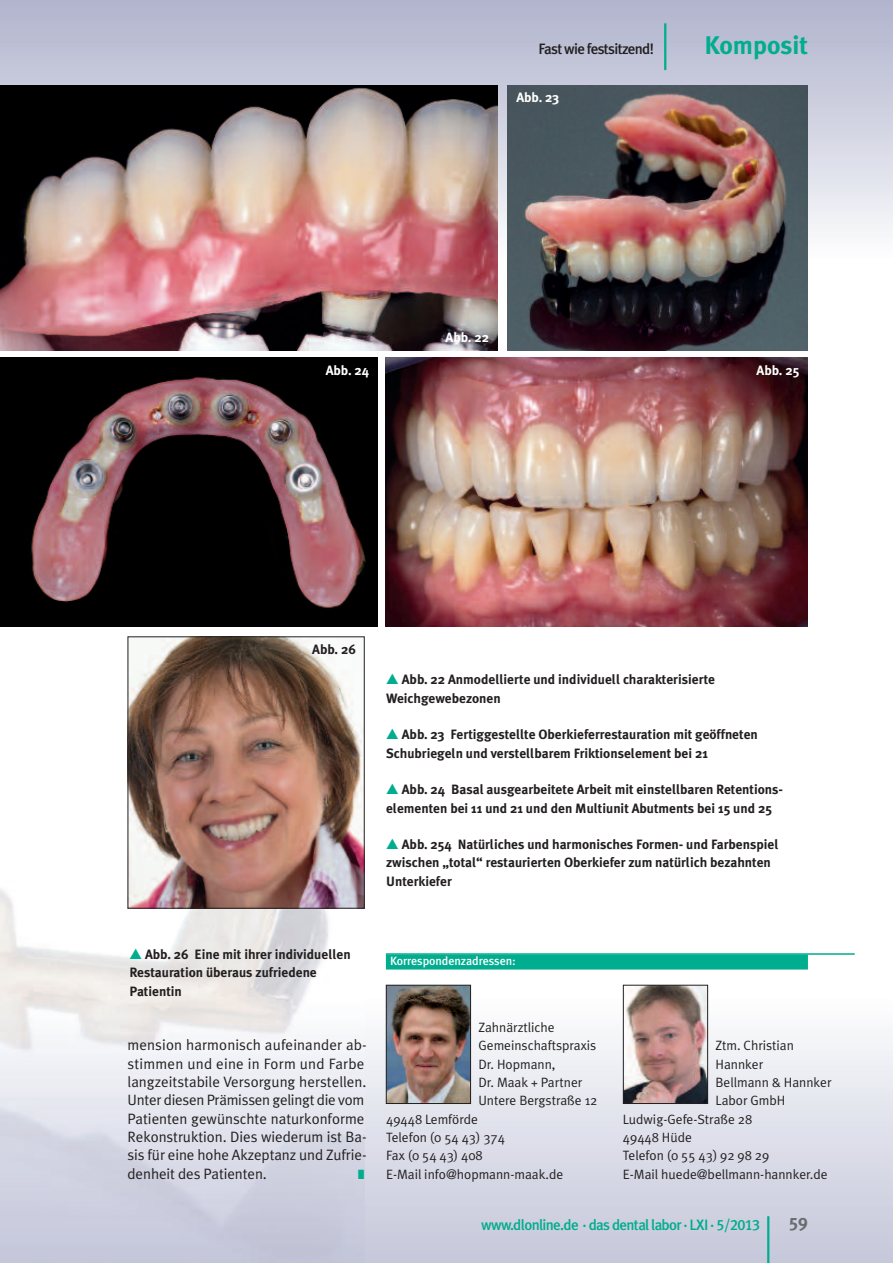
<style>
.page{position:relative;width:893px;height:1263px;background:#fff}
.page>*{position:absolute;margin:0;border:0;box-sizing:border-box;transform-origin:0 0}
.t1{font:700 25.5px "Meta Plus";color:#00ad8e}
.t2{font:18px "Meta Plus Bold Caps";color:#6c6d70}
.t3{font:15px/18.3px "Meta Plus Normal";color:#231f20}
.t4{font:500 15px "Meta Plus";letter-spacing:-.045em;color:#00ad8e}
.t5{font:500 15px "Meta Plus";letter-spacing:-.045em;color:#231f20}
.t6{font:700 13.5px/18.3px "Meta Plus";color:#231f20}
.t7{font:13.5px/18.3px "Meta Plus Normal";color:#231f20}
.t8{font:700 13.5px "Meta Plus";color:#fff}
.t9{font:13.5px "Zapf Dingbats ITC";color:#00ad8e;scale:.6 1}
.t10{font:500 12px "Meta Plus";letter-spacing:-.005em;color:#fff}
.s1{font-family:"All You Need";font-weight:400;font-size:15px;color:#00ad8e}
.s2{font-family:"Meta Plus Medium Caps";font-weight:400}
</style>
<div class="page">
<img style="left:0;top:656px;width:364px;height:341px">
<hr style="left:664px;top:23px;width:2px;height:47px;background:#00ad8e">
<hr style="left:767px;top:1216px;width:2px;height:47px;background:#00ad8e">
<img style="left:0;top:85px;width:498px;height:266px">
<img style="left:507px;top:85px;width:301px;height:266px">
<img style="left:0;top:358px;width:378px;height:268px">
<img style="left:386px;top:358px;width:422px;height:269px">
<img style="left:130px;top:638px;width:233px;height:268px">
<div style="left:128px;top:636px;width:237px;height:272px;border:1px solid #231f20"></div>
<img style="left:625px;top:987px;width:81px;height:115px">
<div style="left:623px;top:985px;width:85px;height:119px;border:1px solid #231f20"></div>
<img style="left:388px;top:987px;width:81px;height:115px">
<div style="left:386px;top:985px;width:85px;height:119px;border:1px solid #231f20"></div>
<hr style="left:386px;top:953px;width:469px;height:2px;background:#00ad8e">
<div style="left:386px;top:954px;width:422px;height:15px;background:#00ad8e"></div>
<p class="t5" style="left:538px;top:40px;width:117px">Fast wie festsitzend!</p>
<h1 class="t1" style="left:704px;top:30px;width:105px">Komposit</h1>
<p class="t8" style="left:516px;top:89px;width:45px">Abb. 23</p>
<p class="t8" style="left:446px;top:329px;width:45px">Abb. 22</p>
<p class="t8" style="left:326px;top:362px;width:45px">Abb. 24</p>
<p class="t8" style="left:757px;top:362px;width:44px">Abb. 25</p>
<p class="t6" style="left:312px;top:640px;width:45px">Abb. 26</p>
<p class="t6" style="left:386px;top:670px;width:331px"><span class="s1">E</span> Abb. 22 Anmodellierte und individuell charakterisierte<br>Weichgewebezonen</p>
<p class="t6" style="left:386px;top:725px;width:373px"><span class="s1">E</span> Abb. 23 Fertiggestellte Oberkieferrestauration mit geöffneten<br>Schubriegeln und verstellbarem Friktionselement bei 21</p>
<p class="t6" style="left:386px;top:780px;width:398px"><span class="s1">E</span> Abb. 24 Basal ausgearbeitete Arbeit mit einstellbaren Retentions&shy;elementen bei 11 und 21 und den Multiunit Abutments bei 15 und 25</p>
<p class="t6" style="left:386px;top:835px;width:394px"><span class="s1">E</span> Abb. 254 Natürliches und harmonisches Formen- und Farbenspiel zwischen „total“ restaurierten Oberkiefer zum natürlich bezahnten<br>Unterkiefer</p>
<p class="t6" style="left:129px;top:945px;width:223px"><span class="s1">E</span> Abb. 26 Eine mit ihrer individuellen<br>Restauration überaus zufriedene<br>Patientin</p>
<p class="t10" style="left:390px;top:953px;width:127px">Korrespondenzadressen:</p>
<p class="t3" style="left:128px;top:1036px;width:241px">mension harmonisch aufeinander ab&shy;stimmen und eine in Form und Farbe langzeitstabile Versorgung herstellen.<br>Unter diesen Prämissen gelingt die vom Patienten gewünschte naturkonforme Rekonstruktion. Dies wiederum ist Ba&shy;sis für eine hohe Akzeptanz und Zufrie&shy;denheit des Patienten.</p>
<p class="t9" style="left:358px;top:1167px;width:12px">■</p>
<p class="t7" style="left:478px;top:1018px;width:120px">Zahnärztliche<br>Gemeinschaftspraxis<br>Dr. Hopmann,<br>Dr. Maak + Partner<br>Untere Bergstraße 12</p>
<p class="t7" style="left:386px;top:1110px;width:179px">49448 Lemförde<br>Telefon (0 54 43) 374<br>Fax (0 54 43) 408<br>E-Mail info@hopmann-maak.de</p>
<p class="t7" style="left:715px;top:1036px;width:80px">Ztm. Christian</p>
<p class="t7" style="left:715px;top:1055px;width:49px">Hannker</p>
<p class="t7" style="left:715px;top:1073px;width:118px">Bellmann &amp; Hannker</p>
<p class="t7" style="left:715px;top:1091px;width:71px">Labor GmbH</p>
<p class="t7" style="left:623px;top:1110px;width:131px">Ludwig-Gefe-Straße 28</p>
<p class="t7" style="left:623px;top:1128px;width:71px">49448 Hüde</p>
<p class="t7" style="left:623px;top:1146px;width:148px">Telefon (0 55 43) 92 98 29</p>
<p class="t7" style="left:623px;top:1165px;width:206px">E-Mail huede@bellmann-hannker.de</p>
<p class="t4" style="left:481px;top:1216px;width:280px">www.dlonline.de · das dental labor · LXI · <span class="s2">5/2013</span></p>
<h2 class="t2" style="left:789px;top:1213px;width:21px">59</h2>
</div>
